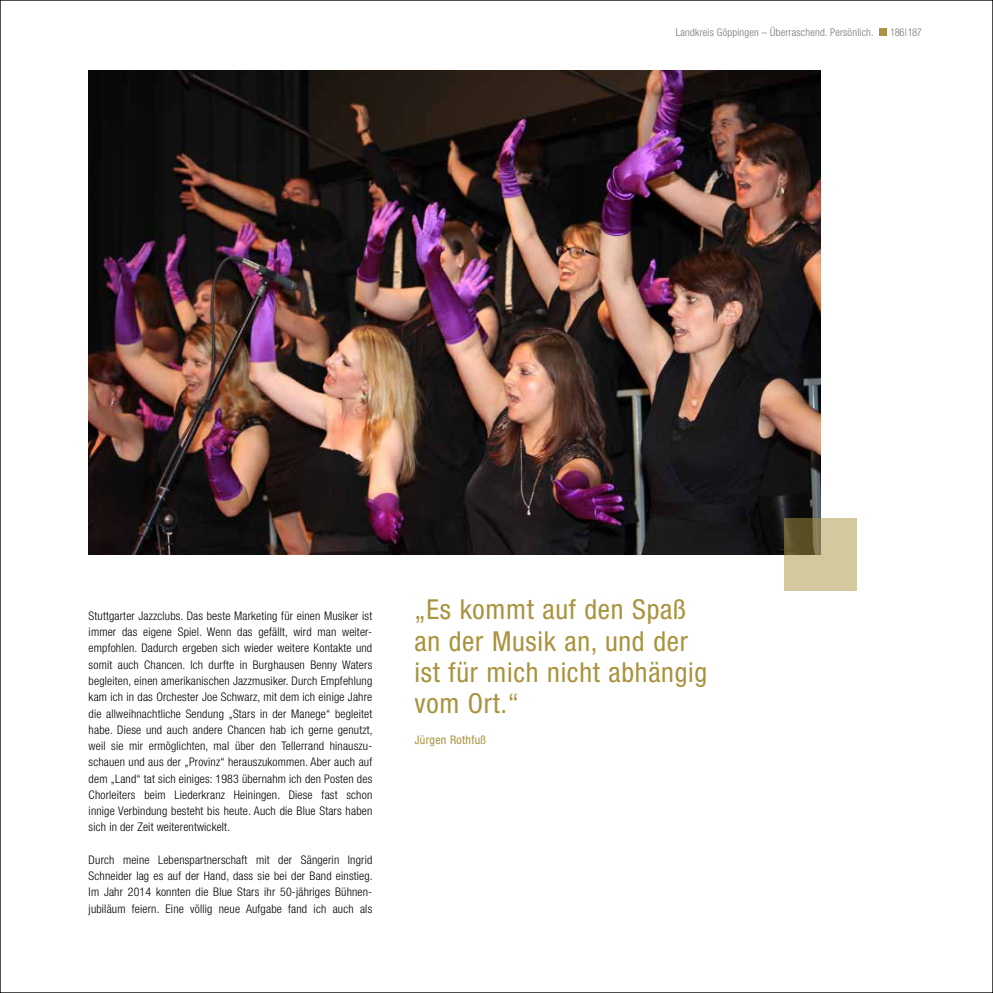
<style>
.page{position:relative;width:993px;height:993px;background:#fff}
.page>*{position:absolute;margin:0;border:0;box-sizing:border-box;transform-origin:0 0}
.t1{font:condensed 27.5px/31.2px "Helvetica Neue LT Std";letter-spacing:.025em;color:#a9933e}
.t2{font:300 condensed 11.88px/16.2px "Helvetica Neue LT Std";letter-spacing:.015em;color:#000;text-align:justify}
.t3{font:condensed 11.88px "Helvetica Neue LT Std";letter-spacing:.025em;color:#a9933e}
.t4{font:300 condensed 10.62px "Helvetica Neue LT Std";letter-spacing:.02em;color:#757574}
</style>
<div class="page">
<div style="left:878px;top:28px;width:8px;height:8px;background:#a9933e"></div>
<img style="left:89px;top:71px;width:731px;height:483px">
<svg style="left:784px;top:518px;width:72px;height:73px;background:#b7ac81"></svg>
<p class="t4" style="left:675px;top:26px;width:199px">Landkreis Göppingen – Überraschend. Persönlich.</p>
<p class="t4" style="left:889px;top:26px;width:33px">186|187</p>
<p class="t2" style="left:89px;top:607px;width:285px">Stuttgarter Jazzclubs. Das beste Marketing für einen Musiker ist immer das eigene Spiel. Wenn das gefällt, wird man weiter&shy;empfohlen. Dadurch ergeben sich wieder weitere Kontakte und somit auch Chancen. Ich durfte in Burghausen Benny Waters begleiten, einen amerikanischen Jazzmusiker. Durch Empfehlung kam ich in das Orchester Joe Schwarz, mit dem ich einige Jahre die allweihnachtliche Sendung „Stars in der Manege“ begleitet habe. Diese und auch andere Chancen hab ich gerne genutzt, weil sie mir ermöglichten, mal über den Tellerrand hinauszu&shy;schauen und aus der „Provinz“ herauszukommen. Aber auch auf dem „Land“ tat sich einiges: 1983 übernahm ich den Posten des Chorleiters beim Liederkranz Heiningen. Diese fast schon innige Verbindung besteht bis heute. Auch die Blue Stars haben sich in der Zeit weiterentwickelt.</p>
<p class="t2" style="left:89px;top:851px;width:285px">Durch meine Lebenspartnerschaft mit der Sängerin Ingrid Schneider lag es auf der Hand, dass sie bei der Band einstieg.<br>Im Jahr 2014 konnten die Blue Stars ihr 50-jähriges Bühnen&shy;jubiläum feiern. Eine völlig neue Aufgabe fand ich auch als</p>
<p class="t1" style="left:414px;top:593px;width:294px">„Es kommt auf den Spaß an der Musik an, und der ist für mich nicht abhängig vom Ort.“</p>
<p class="t3" style="left:414px;top:733px;width:73px">Jürgen Rothfuß</p>
</div>
